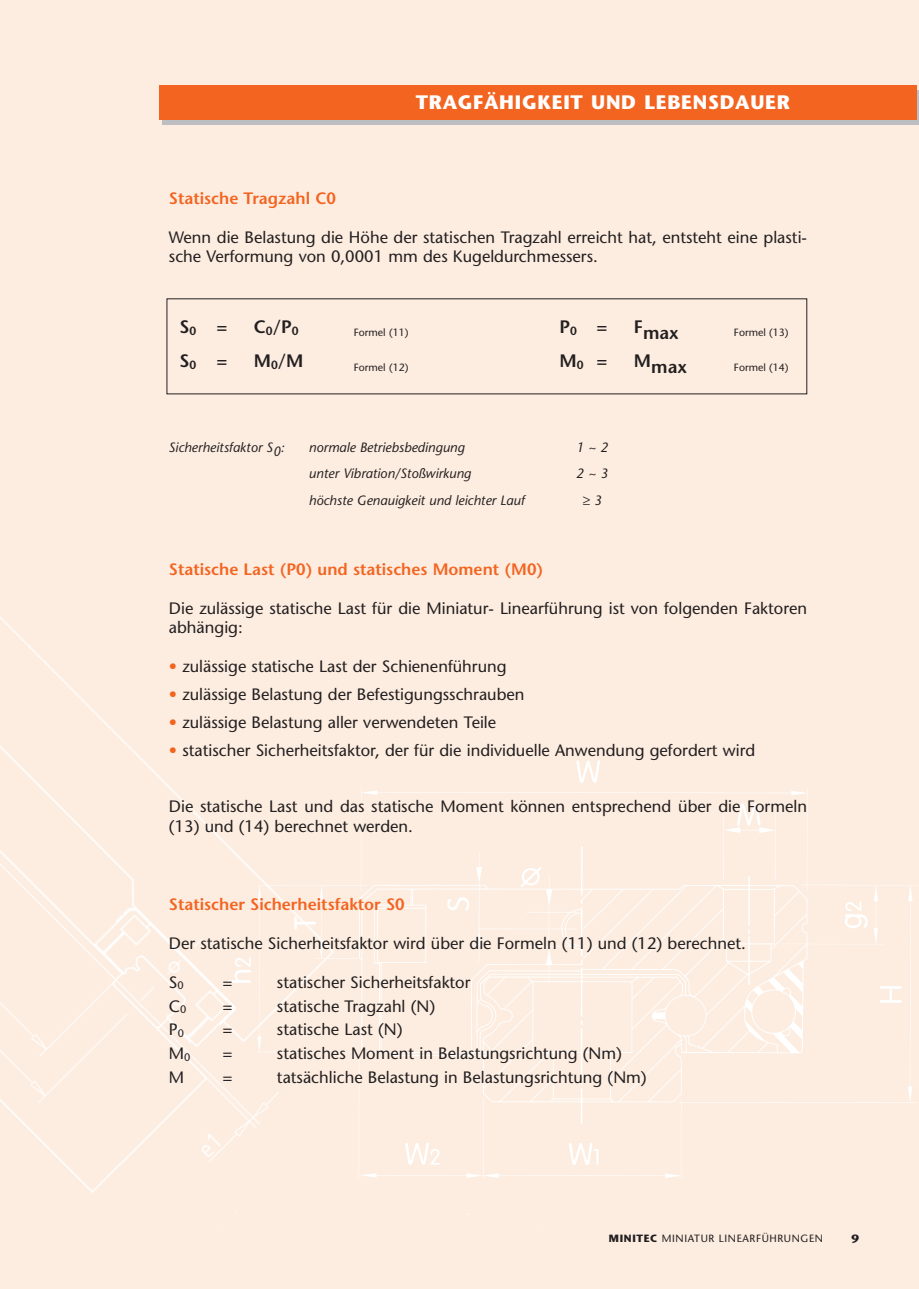
<style>
.page{position:relative;width:919px;height:1289px;background:#fff}
.page>*{position:absolute;margin:0;border:0;box-sizing:border-box;transform-origin:0 0}
.t1{font:700 19.5px "Stone Sans";letter-spacing:.04em;color:#fff}
.t2{font:600 18px "Stone Sans";color:#231f20}
.t3{font:16.5px/19.5px "Stone Sans";color:#231f20}
.t4{font:600 16.5px "Stone Sans";color:#f36421}
.t5{font:italic 13.5px "Stone Sans";color:#231f20}
.t6{font:700 12px "Stone Sans";color:#231f20}
.t7{font:10.5px "Stone Sans";color:#231f20}
.t8{font:10.5px "Stone Sans";letter-spacing:.055em;color:#231f20}
.s1{color:#f36421}
.s2{font-weight:700}
</style>
<div class="page">
<div style="left:0;top:1px;width:918px;height:1287px;background:#fdede0"></div>
<img style="left:0;top:616px;width:206px;height:577px">
<img style="left:206px;top:760px;width:711px;height:468px">
<div style="left:162px;top:90px;width:756px;height:34px;background:#bdbec1"></div>
<div style="left:159px;top:85px;width:757px;height:35px;background:#f36421"></div>
<p class="t1" style="left:416px;top:95px;width:375px">TRAGFÄHIGKEIT UND LEBENSDAUER</p>
<p class="t4" style="left:169px;top:192px;width:168px">Statische Tragzahl C0</p>
<p class="t3" style="left:169px;top:229px;width:639px">Wenn die Belastung die Höhe der statischen Tragzahl erreicht hat, entsteht eine plasti&shy;sche Verformung von 0,0001 mm des Kugeldurchmessers.</p>
<p class="t2" style="left:179px;top:320px;width:49px">S<sub>0</sub> =</p>
<p class="t2" style="left:254px;top:320px;width:46px">C<sub>0</sub>/P<sub>0</sub></p>
<p class="t7" style="left:354px;top:329px;width:56px">Formel (11)</p>
<p class="t2" style="left:179px;top:354px;width:49px">S<sub>0</sub> =</p>
<p class="t2" style="left:254px;top:354px;width:51px">M<sub>0</sub>/M</p>
<p class="t7" style="left:354px;top:363px;width:56px">Formel (12)</p>
<p class="t2" style="left:559px;top:320px;width:49px">P<sub>0</sub> =</p>
<p class="t2" style="left:634px;top:326px;width:46px">Fmax</p>
<p class="t7" style="left:733px;top:329px;width:56px">Formel (13)</p>
<p class="t2" style="left:559px;top:354px;width:49px">M<sub>0</sub> =</p>
<p class="t2" style="left:634px;top:360px;width:55px">Mmax</p>
<p class="t7" style="left:733px;top:363px;width:56px">Formel (14)</p>
<p class="t5" style="left:168px;top:441px;width:117px">Sicherheitsfaktor S0:</p>
<p class="t5" style="left:309px;top:441px;width:157px">normale Betriebsbedingung</p>
<p class="t5" style="left:576px;top:441px;width:33px">1 ~ 2</p>
<p class="t5" style="left:309px;top:468px;width:164px">unter Vibration/Stoßwirkung</p>
<p class="t5" style="left:576px;top:468px;width:33px">2 ~ 3</p>
<p class="t5" style="left:309px;top:494px;width:217px">höchste Genauigkeit und leichter Lauf</p>
<p class="t5" style="left:582px;top:494px;width:21px">≥ 3</p>
<p class="t4" style="left:169px;top:562px;width:376px">Statische Last (P0) und statisches Moment (M0)</p>
<p class="t3" style="left:169px;top:599px;width:639px">Die zulässige statische Last für die Miniatur- Linearführung ist von folgenden Faktoren abhängig:</p>
<p class="t3" style="left:169px;top:658px;width:339px"><span class="s1">•</span> zulässige statische Last der Schienenführung</p>
<p class="t3" style="left:169px;top:686px;width:357px"><span class="s1">•</span> zulässige Belastung der Befestigungsschrauben</p>
<p class="t3" style="left:169px;top:714px;width:329px"><span class="s1">•</span> zulässige Belastung aller verwendeten Teile</p>
<p class="t3" style="left:169px;top:742px;width:587px"><span class="s1">•</span> statischer Sicherheitsfaktor, der für die individuelle Anwendung gefordert wird</p>
<p class="t3" style="left:169px;top:798px;width:639px">Die statische Last und das statische Moment können entsprechend über die Formeln (13) und (14) berechnet werden.</p>
<p class="t4" style="left:169px;top:897px;width:237px">Statischer Sicherheitsfaktor S0</p>
<p class="t3" style="left:169px;top:935px;width:578px">Der statische Sicherheitsfaktor wird über die Formeln (11) und (12) berechnet.</p>
<p class="t3" style="left:169px;top:974px;width:16px">S<sub>0</sub></p>
<p class="t3" style="left:223px;top:974px;width:11px">=</p>
<p class="t3" style="left:277px;top:974px;width:195px">statischer Sicherheitsfaktor</p>
<p class="t3" style="left:169px;top:997px;width:19px">C<sub>0</sub></p>
<p class="t3" style="left:223px;top:997px;width:11px">=</p>
<p class="t3" style="left:277px;top:997px;width:160px">statische Tragzahl (N)</p>
<p class="t3" style="left:169px;top:1021px;width:17px">P<sub>0</sub></p>
<p class="t3" style="left:223px;top:1021px;width:11px">=</p>
<p class="t3" style="left:277px;top:1021px;width:127px">statische Last (N)</p>
<p class="t3" style="left:169px;top:1045px;width:23px">M<sub>0</sub></p>
<p class="t3" style="left:223px;top:1045px;width:11px">=</p>
<p class="t3" style="left:277px;top:1045px;width:346px">statisches Moment in Belastungsrichtung (Nm)</p>
<p class="t3" style="left:169px;top:1069px;width:17px">M</p>
<p class="t3" style="left:223px;top:1069px;width:11px">=</p>
<p class="t3" style="left:277px;top:1069px;width:371px">tatsächliche Belastung in Belastungsrichtung (Nm)</p>
<p class="t8" style="left:609px;top:1234px;width:216px"><span class="s2">MINITEC</span> MINIATUR LINEARFÜHRUNGEN</p>
<p class="t6" style="left:851px;top:1234px;width:9px">9</p>
</div>
